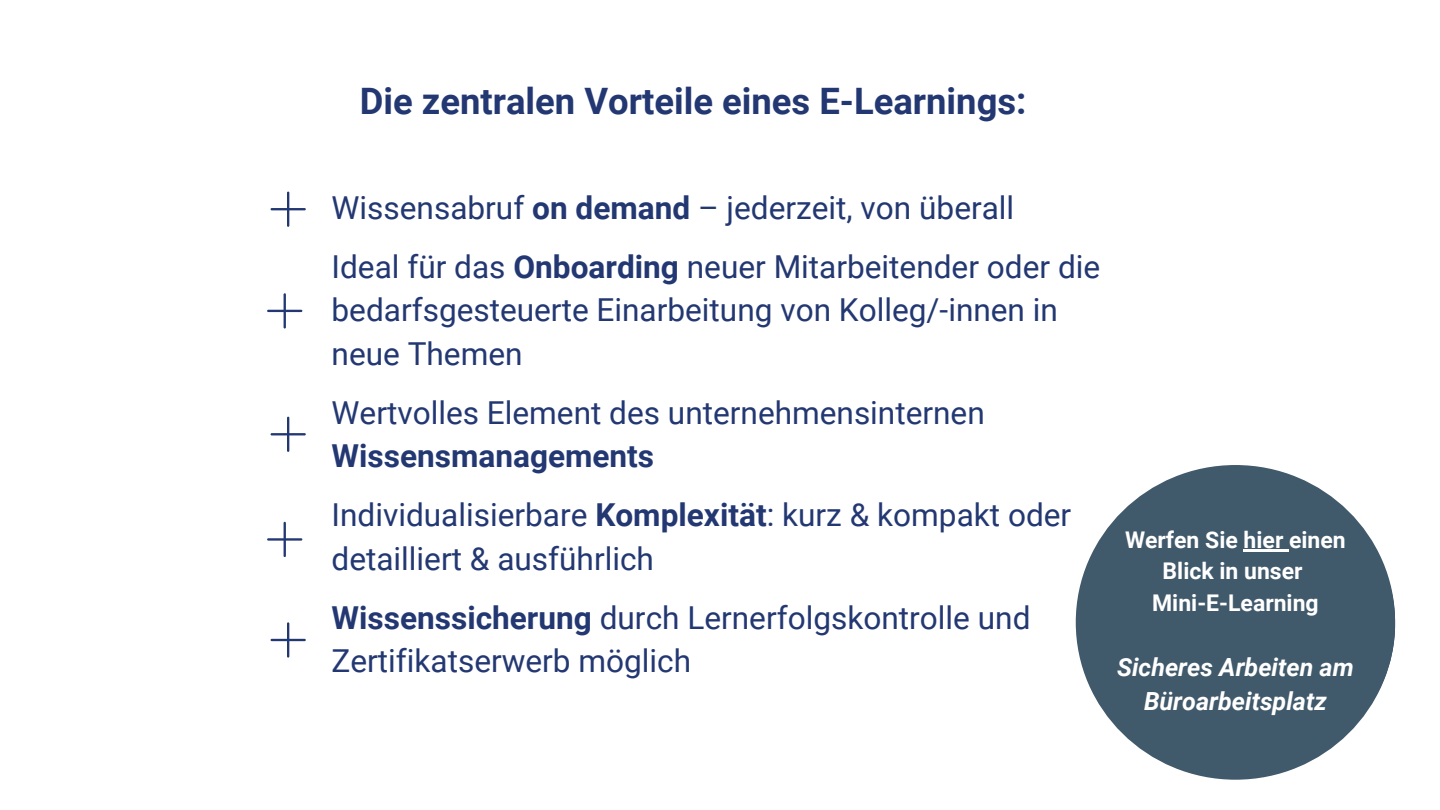
<style>
.page{position:relative;width:1440px;height:810px;background:#fff}
.page>*{position:absolute;margin:0;border:0;box-sizing:border-box;transform-origin:0 0}
.t1{font:700 36.4px "Roboto";color:#233872}
.t2{font:31.6px/43.2px "Roboto";color:#233872}
.t3{font:700 31.6px "Roboto";color:#233872}
.t4{font:italic 700 25px/34.5px "Roboto";color:#fff;text-align:center}
.t5{font:700 23px/31.5px "Roboto";color:#fff;text-align:center}
.s1{font-weight:700}
</style>
<div class="page">
<svg style="left:271px;top:192px;width:35px;height:35px"></svg>
<svg style="left:267px;top:293px;width:35px;height:36px"></svg>
<svg style="left:267px;top:522px;width:35px;height:35px"></svg>
<svg style="left:271px;top:622px;width:35px;height:36px"></svg>
<svg style="left:271px;top:417px;width:35px;height:35px"></svg>
<div style="left:1076px;top:465px;width:319px;height:314px;background:#40596b;border-radius:50%"></div>
<hr style="left:1244px;top:549px;width:45px;height:2px;background:#fff">
<p class="t1" style="left:360px;top:81px;width:668px">Die zentralen Vorteile eines E-Learnings:</p>
<p class="t2" style="left:332px;top:178px;width:770px;line-height:59.5px">Wissensabruf <span class="s1">on demand</span> – jederzeit, von überall<br>Ideal für das <span class="s1">Onboarding</span> neuer Mitarbeitender oder die</p>
<p class="t2" style="left:332px;top:289px;width:728px">bedarfsgesteuerte Einarbeitung von Kolleg/-innen in neue Themen</p>
<p class="t2" style="left:332px;top:391px;width:655px">Wertvolles Element des unternehmensinternen</p>
<p class="t3" style="left:332px;top:438px;width:324px">Wissensmanagements</p>
<p class="t2" style="left:332px;top:494px;width:741px">Individualisierbare <span class="s1">Komplexität</span>: kurz &amp; kompakt oder detailliert &amp; ausführlich</p>
<p class="t2" style="left:332px;top:596px;width:700px"><span class="s1">Wissenssicherung</span> durch Lernerfolgskontrolle und<br>Zertifikatserwerb möglich</p>
<p class="t5" style="left:1125px;top:524px;width:222px">Werfen Sie hier einen<br>Blick in unser<br>Mini-E-Learning</p>
<p class="t4" style="left:1117px;top:650px;width:238px">Sicheres Arbeiten am<br>Büroarbeitsplatz</p>
</div>
